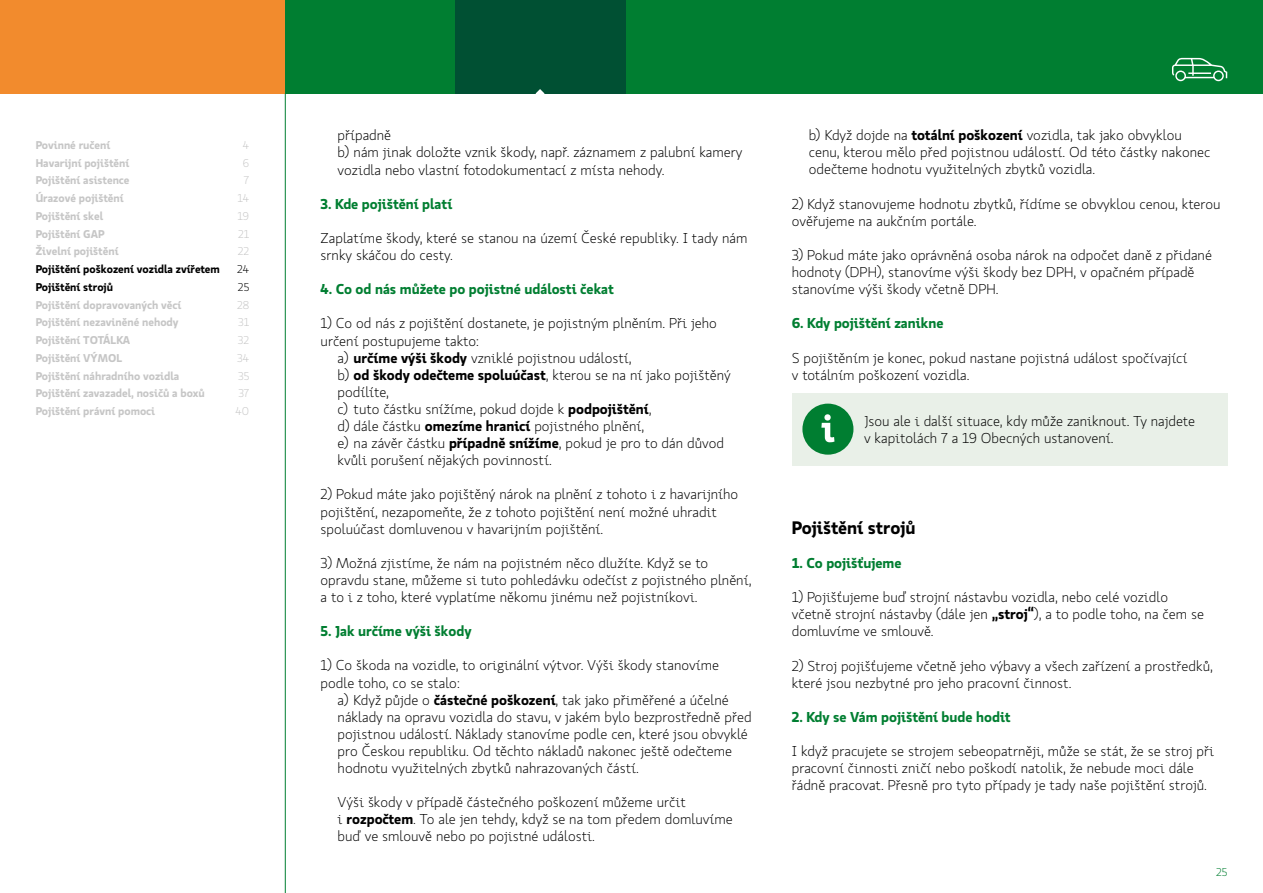
<style>
.page{position:relative;width:1263px;height:893px;background:#fff}
.page>*{position:absolute;margin:0;border:0;box-sizing:border-box;transform-origin:0 0}
.t1{font:700 18px "Koop Pro";color:#000}
.t2{font:300 14.25px/17.1px "Koop Pro";color:#000}
.t3{font:700 14.25px "Koop Pro";color:#007e31}
.t4{font:700 11.25px "Koop Pro";color:#c6c6c6}
.t5{font:700 11.25px "Koop Pro";color:#000}
.t6{font:300 11.25px "Koop Pro";color:#c6c6c6}
.t7{font:300 11.25px "Koop Pro";color:#000}
.t8{font:300 11.25px "Koop Pro";color:#007e31}
.s1{font-weight:700}
</style>
<div class="page">
<div style="left:0;top:0;width:285px;height:94px;background:#f28b2d"></div>
<div style="left:285px;top:0;width:978px;height:94px;background:#007e31"></div>
<div style="left:455px;top:0;width:170px;height:94px;background:#005033"></div>
<svg style="left:1172px;top:58px;width:55px;height:23px"></svg>
<hr style="left:285px;top:94px;width:1px;height:799px;background:#007e31">
<div style="left:792px;top:393px;width:435px;height:72px;background:#e9f0e8"></div>
<div style="left:802px;top:404px;width:51px;height:51px;background:#007e31;border-radius:50%"></div>
<svg style="left:821px;top:414px;width:13px;height:28px"></svg>
<svg style="left:535px;top:89px;width:10px;height:5px"></svg>
<p class="t4" style="left:36px;top:137px;width:76px">Povinné ručení</p>
<p class="t6" style="left:243px;top:137px;width:8px">4</p>
<p class="t4" style="left:36px;top:155px;width:95px">Havarijní pojištění</p>
<p class="t6" style="left:243px;top:155px;width:8px">6</p>
<p class="t4" style="left:36px;top:172px;width:95px">Pojištění asistence</p>
<p class="t6" style="left:244px;top:173px;width:7px">7</p>
<p class="t4" style="left:36px;top:190px;width:89px">Úrazové pojištění</p>
<p class="t6" style="left:237px;top:191px;width:13px">14</p>
<p class="t4" style="left:36px;top:208px;width:69px">Pojištění skel</p>
<p class="t6" style="left:237px;top:208px;width:13px">19</p>
<p class="t4" style="left:36px;top:226px;width:70px">Pojištění GAP</p>
<p class="t6" style="left:238px;top:226px;width:13px">21</p>
<p class="t4" style="left:36px;top:243px;width:84px">Živelní pojištění</p>
<p class="t6" style="left:238px;top:244px;width:13px">22</p>
<p class="t5" style="left:36px;top:261px;width:186px">Pojištění poškození vozidla zvířetem</p>
<p class="t7" style="left:237px;top:262px;width:14px">24</p>
<p class="t5" style="left:36px;top:279px;width:79px">Pojištění strojů</p>
<p class="t7" style="left:238px;top:279px;width:13px">25</p>
<p class="t4" style="left:36px;top:297px;width:147px">Pojištění dopravovaných věcí</p>
<p class="t6" style="left:237px;top:297px;width:14px">28</p>
<p class="t4" style="left:36px;top:314px;width:144px">Pojištění nezaviněné nehody</p>
<p class="t6" style="left:238px;top:315px;width:13px">31</p>
<p class="t4" style="left:36px;top:332px;width:96px">Pojištění TOTÁLKA</p>
<p class="t6" style="left:238px;top:333px;width:13px">32</p>
<p class="t4" style="left:36px;top:350px;width:88px">Pojištění VÝMOL</p>
<p class="t6" style="left:237px;top:350px;width:13px">34</p>
<p class="t4" style="left:36px;top:368px;width:145px">Pojištění náhradního vozidla</p>
<p class="t6" style="left:238px;top:368px;width:13px">35</p>
<p class="t4" style="left:36px;top:385px;width:170px">Pojištění zavazadel, nosičů a boxů</p>
<p class="t6" style="left:238px;top:386px;width:12px">37</p>
<p class="t4" style="left:36px;top:403px;width:121px">Pojištění právní pomoci</p>
<p class="t6" style="left:236px;top:404px;width:15px">40</p>
<p class="t2" style="left:338px;top:127px;width:406px">případně<br>b) nám jinak doložte vznik škody, např. záznamem z palubní kamery vozidla nebo vlastní fotodokumentací z místa nehody.</p>
<p class="t3" style="left:321px;top:194px;width:133px">3. Kde pojištění platí</p>
<p class="t2" style="left:321px;top:229px;width:428px">Zaplatíme škody, které se stanou na území České republiky. I tady nám srnky skáčou do cesty.</p>
<p class="t3" style="left:321px;top:279px;width:295px">4. Co od nás můžete po pojistné události čekat</p>
<p class="t2" style="left:321px;top:315px;width:398px">1) Co od nás z pojištění dostanete, je pojistným plněním. Při jeho</p>
<p class="t2" style="left:321px;top:332px;width:160px">určení postupujeme takto:</p>
<p class="t2" style="left:338px;top:349px;width:295px">a) <span class="s1">určíme výši škody</span> vzniklé pojistnou událostí,</p>
<p class="t2" style="left:338px;top:366px;width:395px">b) <span class="s1">od škody odečteme spoluúčast</span>, kterou se na ní jako pojištěný</p>
<p class="t2" style="left:338px;top:383px;width:53px">podílíte,</p>
<p class="t2" style="left:338px;top:400px;width:315px">c) tuto částku snížíme, pokud dojde k <span class="s1">podpojištění</span>,</p>
<p class="t2" style="left:338px;top:417px;width:308px">d) dále částku <span class="s1">omezíme hranicí</span> pojistného plnění,</p>
<p class="t2" style="left:338px;top:434px;width:388px">e) na závěr částku <span class="s1">případně snížíme</span>, pokud je pro to dán důvod</p>
<p class="t2" style="left:338px;top:451px;width:216px">kvůli porušení nějakých povinností.</p>
<p class="t2" style="left:321px;top:486px;width:419px">2) Pokud máte jako pojištěný nárok na plnění z tohoto i z havarijního pojištění, nezapomeňte, že z tohoto pojištění není možné uhradit spoluúčast domluvenou v havarijním pojištění.</p>
<p class="t2" style="left:321px;top:554px;width:432px">3) Možná zjistíme, že nám na pojistném něco dlužíte. Když se to opravdu stane, můžeme si tuto pohledávku odečíst z pojistného plnění, a to i z toho, které vyplatíme někomu jinému než pojistníkovi.</p>
<p class="t3" style="left:321px;top:621px;width:152px">5. Jak určíme výši škody</p>
<p class="t2" style="left:321px;top:657px;width:400px">1) Co škoda na vozidle, to originální výtvor. Výši škody stanovíme podle toho, co se stalo:</p>
<p class="t2" style="left:338px;top:691px;width:415px">a) Když půjde o <span class="s1">částečné poškození</span>, tak jako přiměřené a účelné náklady na opravu vozidla do stavu, v jakém bylo bezprostředně před pojistnou událostí. Náklady stanovíme podle cen, které jsou obvyklé pro Českou republiku. Od těchto nákladů nakonec ještě odečteme hodnotu využitelných zbytků nahrazovaných částí.</p>
<p class="t2" style="left:338px;top:793px;width:397px">Výši škody v případě částečného poškození můžeme určit<br>i <span class="s1">rozpočtem</span>. To ale jen tehdy, když se na tom předem domluvíme buď ve smlouvě nebo po pojistné události.</p>
<p class="t2" style="left:809px;top:127px;width:403px">b) Když dojde na <span class="s1">totální poškození</span> vozidla, tak jako obvyklou cenu, kterou mělo před pojistnou událostí. Od této částky nakonec odečteme hodnotu využitelných zbytků vozidla.</p>
<p class="t2" style="left:792px;top:195px;width:430px">2) Když stanovujeme hodnotu zbytků, řídíme se obvyklou cenou, kterou ověřujeme na aukčním portále.</p>
<p class="t2" style="left:792px;top:246px;width:422px">3) Pokud máte jako oprávněná osoba nárok na odpočet daně z přidané hodnoty (DPH), stanovíme výši škody bez DPH, v opačném případě stanovíme výši škody včetně DPH.</p>
<p class="t3" style="left:792px;top:313px;width:153px">6. Kdy pojištění zanikne</p>
<p class="t2" style="left:792px;top:349px;width:397px">S pojištěním je konec, pokud nastane pojistná událost spočívající v totálním poškození vozidla.</p>
<p class="t2" style="left:864px;top:412px;width:332px">Jsou ale i další situace, kdy může zaniknout. Ty najdete v kapitolách 7 a 19 Obecných ustanovení.</p>
<p class="t1" style="left:792px;top:514px;width:125px">Pojištění strojů</p>
<p class="t3" style="left:792px;top:553px;width:111px">1. Co pojišťujeme</p>
<p class="t2" style="left:792px;top:588px;width:414px">1) Pojišťujeme buď strojní nástavbu vozidla, nebo celé vozidlo včetně strojní nástavby (dále jen <span class="s1">„stroj“</span>), a to podle toho, na čem se domluvíme ve smlouvě.</p>
<p class="t2" style="left:792px;top:657px;width:423px">2) Stroj pojišťujeme včetně jeho výbavy a všech zařízení a prostředků, které jsou nezbytné pro jeho pracovní činnost.</p>
<p class="t3" style="left:792px;top:707px;width:221px">2. Kdy se Vám pojištění bude hodit</p>
<p class="t2" style="left:792px;top:742px;width:424px">I když pracujete se strojem sebeopatrněji, může se stát, že se stroj při pracovní činnosti zničí nebo poškodí natolik, že nebude moci dále řádně pracovat. Přesně pro tyto případy je tady naše pojištění strojů.</p>
<p class="t8" style="left:1216px;top:864px;width:13px">25</p>
</div>
